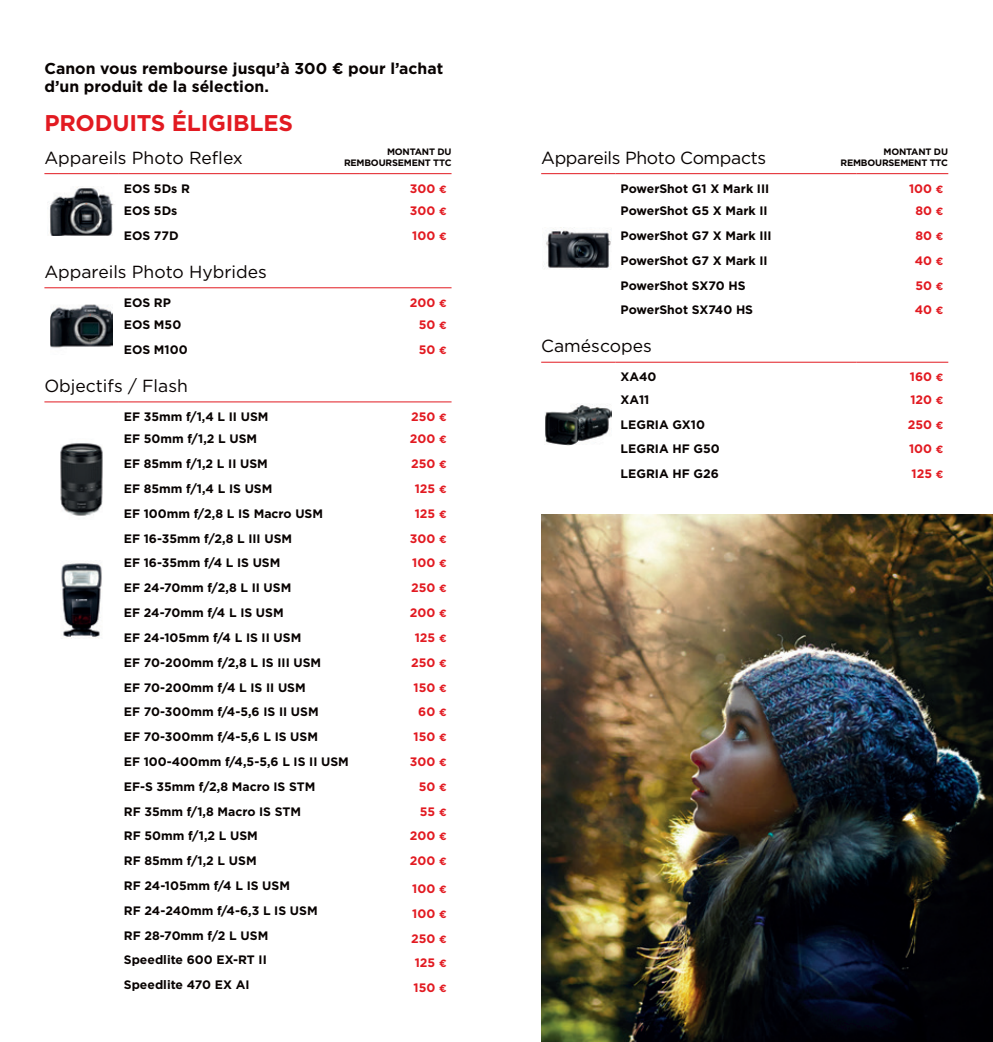
<style>
.page{position:relative;width:993px;height:1042px;background:#fff}
.page>*{position:absolute;margin:0;border:0;box-sizing:border-box;transform-origin:0 0}
.t1{font:700 22.75px "Gotham";letter-spacing:-.01em;color:#e21a21}
.t2{font:17.5px "Gotham";color:#080302}
.t3{font:17.5px "Gotham";letter-spacing:-.02em;color:#080302}
.t4{font:700 15.75px/18.9px "Gotham";color:#080302}
.t5{font:700 12.25px "Gotham";color:#080302}
.t6{font:700 12.25px "Gotham";color:#e21a21}
.t7{font:700 9.28px/10.5px "Gotham";letter-spacing:-.02em;color:#080302;text-align:right}
.s1{font-size:10.5px}
</style>
<div class="page">
<hr style="left:44px;top:173px;width:75px;height:1px;background:#e21a21">
<hr style="left:119px;top:173px;width:241px;height:1px;background:#e21a21">
<hr style="left:360px;top:173px;width:91px;height:1px;background:#e21a21">
<hr style="left:44px;top:401px;width:75px;height:1px;background:#e21a21">
<hr style="left:119px;top:401px;width:241px;height:1px;background:#e21a21">
<hr style="left:360px;top:401px;width:91px;height:1px;background:#e21a21">
<hr style="left:44px;top:287px;width:75px;height:1px;background:#e21a21">
<hr style="left:119px;top:287px;width:241px;height:1px;background:#e21a21">
<hr style="left:360px;top:287px;width:91px;height:1px;background:#e21a21">
<img style="left:47px;top:187px;width:67px;height:49px">
<img style="left:51px;top:304px;width:62px;height:44px">
<img style="left:60px;top:443px;width:43px;height:73px">
<img style="left:61px;top:562px;width:41px;height:76px">
<hr style="left:541px;top:173px;width:74px;height:1px;background:#e21a21">
<hr style="left:541px;top:362px;width:74px;height:1px;background:#e21a21">
<hr style="left:615px;top:173px;width:241px;height:1px;background:#e21a21">
<hr style="left:856px;top:173px;width:91px;height:1px;background:#e21a21">
<hr style="left:615px;top:362px;width:241px;height:1px;background:#e21a21">
<hr style="left:856px;top:362px;width:91px;height:1px;background:#e21a21">
<img style="left:543px;top:227px;width:68px;height:42px">
<img style="left:545px;top:404px;width:66px;height:42px">
<img style="left:541px;top:514px;width:451px;height:528px">
<p class="t4" style="left:44px;top:58px;width:400px">Canon vous rembourse jusqu’à 300 ¤ pour l’achat d’un produit de la sélection.</p>
<h1 class="t1" style="left:44px;top:110px;width:250px">PRODUITS ÉLIGIBLES</h1>
<p class="t7" style="left:344px;top:146px;width:109px">MONTANT DU<br>REMBOURSEMENT TTC</p>
<h2 class="t2" style="left:44px;top:146px;width:200px">Appareils Photo Reflex</h2>
<p class="t5" style="left:124px;top:181px;width:68px">EOS 5Ds R</p>
<p class="t6" style="left:409px;top:181px;width:38px">300 <span class="s1">¤</span></p>
<p class="t5" style="left:124px;top:204px;width:55px">EOS 5Ds</p>
<p class="t6" style="left:409px;top:204px;width:38px">300 <span class="s1">¤</span></p>
<p class="t5" style="left:124px;top:229px;width:56px">EOS 77D</p>
<p class="t6" style="left:412px;top:229px;width:36px">100 <span class="s1">¤</span></p>
<h2 class="t2" style="left:44px;top:260px;width:224px">Appareils Photo Hybrides</h2>
<p class="t5" style="left:124px;top:295px;width:49px">EOS RP</p>
<p class="t6" style="left:409px;top:295px;width:38px">200 <span class="s1">¤</span></p>
<p class="t5" style="left:124px;top:318px;width:59px">EOS M50</p>
<p class="t6" style="left:418px;top:318px;width:29px">50 <span class="s1">¤</span></p>
<p class="t5" style="left:124px;top:343px;width:65px">EOS M100</p>
<p class="t6" style="left:418px;top:343px;width:29px">50 <span class="s1">¤</span></p>
<h2 class="t2" style="left:44px;top:374px;width:145px">Objectifs / Flash</h2>
<p class="t5" style="left:124px;top:409px;width:146px">EF 35mm f/1,4 L II USM</p>
<p class="t6" style="left:411px;top:409px;width:37px">250 <span class="s1">¤</span></p>
<p class="t5" style="left:124px;top:432px;width:135px">EF 50mm f/1,2 L USM</p>
<p class="t6" style="left:409px;top:432px;width:38px">200 <span class="s1">¤</span></p>
<p class="t5" style="left:124px;top:457px;width:145px">EF 85mm f/1,2 L II USM</p>
<p class="t6" style="left:411px;top:457px;width:37px">250 <span class="s1">¤</span></p>
<p class="t5" style="left:124px;top:481px;width:150px">EF 85mm f/1,4 L IS USM</p>
<p class="t6" style="left:414px;top:481px;width:33px">125 <span class="s1">¤</span></p>
<p class="t5" style="left:124px;top:506px;width:201px">EF 100mm f/2,8 L IS Macro USM</p>
<p class="t6" style="left:414px;top:506px;width:33px">125 <span class="s1">¤</span></p>
<p class="t5" style="left:124px;top:531px;width:170px">EF 16-35mm f/2,8 L III USM</p>
<p class="t6" style="left:409px;top:531px;width:38px">300 <span class="s1">¤</span></p>
<p class="t5" style="left:124px;top:556px;width:158px">EF 16-35mm f/4 L IS USM</p>
<p class="t6" style="left:412px;top:556px;width:36px">100 <span class="s1">¤</span></p>
<p class="t5" style="left:124px;top:581px;width:169px">EF 24-70mm f/2,8 L II USM</p>
<p class="t6" style="left:411px;top:581px;width:37px">250 <span class="s1">¤</span></p>
<p class="t5" style="left:124px;top:606px;width:161px">EF 24-70mm f/4 L IS USM</p>
<p class="t6" style="left:409px;top:606px;width:38px">200 <span class="s1">¤</span></p>
<p class="t5" style="left:124px;top:630px;width:179px">EF 24-105mm f/4 L IS II USM</p>
<p class="t6" style="left:414px;top:630px;width:33px">125 <span class="s1">¤</span></p>
<p class="t5" style="left:124px;top:655px;width:199px">EF 70-200mm f/2,8 L IS III USM</p>
<p class="t6" style="left:411px;top:655px;width:37px">250 <span class="s1">¤</span></p>
<p class="t5" style="left:124px;top:680px;width:183px">EF 70-200mm f/4 L IS II USM</p>
<p class="t6" style="left:413px;top:680px;width:35px">150 <span class="s1">¤</span></p>
<p class="t5" style="left:124px;top:705px;width:196px">EF 70-300mm f/4-5,6 IS II USM</p>
<p class="t6" style="left:418px;top:705px;width:30px">60 <span class="s1">¤</span></p>
<p class="t5" style="left:124px;top:730px;width:196px">EF 70-300mm f/4-5,6 L IS USM</p>
<p class="t6" style="left:413px;top:730px;width:35px">150 <span class="s1">¤</span></p>
<p class="t5" style="left:124px;top:754px;width:226px">EF 100-400mm f/4,5-5,6 L IS II USM</p>
<p class="t6" style="left:409px;top:754px;width:38px">300 <span class="s1">¤</span></p>
<p class="t5" style="left:124px;top:779px;width:193px">EF-S 35mm f/2,8 Macro IS STM</p>
<p class="t6" style="left:418px;top:779px;width:29px">50 <span class="s1">¤</span></p>
<p class="t5" style="left:124px;top:804px;width:179px">RF 35mm f/1,8 Macro IS STM</p>
<p class="t6" style="left:420px;top:804px;width:28px">55 <span class="s1">¤</span></p>
<p class="t5" style="left:124px;top:829px;width:135px">RF 50mm f/1,2 L USM</p>
<p class="t6" style="left:409px;top:829px;width:38px">200 <span class="s1">¤</span></p>
<p class="t5" style="left:124px;top:854px;width:134px">RF 85mm f/1,2 L USM</p>
<p class="t6" style="left:409px;top:854px;width:38px">200 <span class="s1">¤</span></p>
<p class="t5" style="left:124px;top:878px;width:168px">RF 24-105mm f/4 L IS USM</p>
<p class="t6" style="left:412px;top:881px;width:36px">100 <span class="s1">¤</span></p>
<p class="t5" style="left:124px;top:903px;width:195px">RF 24-240mm f/4-6,3 L IS USM</p>
<p class="t6" style="left:412px;top:906px;width:36px">100 <span class="s1">¤</span></p>
<p class="t5" style="left:124px;top:928px;width:146px">RF 28-70mm f/2 L USM</p>
<p class="t6" style="left:411px;top:931px;width:37px">250 <span class="s1">¤</span></p>
<p class="t5" style="left:124px;top:953px;width:144px">Speedlite 600 EX-RT II</p>
<p class="t6" style="left:414px;top:956px;width:33px">125 <span class="s1">¤</span></p>
<p class="t5" style="left:124px;top:978px;width:127px">Speedlite 470 EX AI</p>
<p class="t6" style="left:413px;top:981px;width:35px">150 <span class="s1">¤</span></p>
<p class="t7" style="left:840px;top:146px;width:109px">MONTANT DU<br>REMBOURSEMENT TTC</p>
<h2 class="t3" style="left:541px;top:146px;width:226px">Appareils Photo Compacts</h2>
<p class="t5" style="left:620px;top:181px;width:150px">PowerShot G1 X Mark III</p>
<p class="t6" style="left:908px;top:181px;width:36px">100 <span class="s1">¤</span></p>
<p class="t5" style="left:620px;top:204px;width:148px">PowerShot G5 X Mark II</p>
<p class="t6" style="left:915px;top:204px;width:29px">80 <span class="s1">¤</span></p>
<p class="t5" style="left:620px;top:229px;width:152px">PowerShot G7 X Mark III</p>
<p class="t6" style="left:915px;top:229px;width:29px">80 <span class="s1">¤</span></p>
<p class="t5" style="left:620px;top:253px;width:148px">PowerShot G7 X Mark II</p>
<p class="t6" style="left:914px;top:253px;width:30px">40 <span class="s1">¤</span></p>
<p class="t5" style="left:620px;top:278px;width:126px">PowerShot SX70 HS</p>
<p class="t6" style="left:915px;top:278px;width:29px">50 <span class="s1">¤</span></p>
<p class="t5" style="left:620px;top:303px;width:134px">PowerShot SX740 HS</p>
<p class="t6" style="left:914px;top:303px;width:30px">40 <span class="s1">¤</span></p>
<h2 class="t2" style="left:541px;top:335px;width:112px">Caméscopes</h2>
<p class="t5" style="left:620px;top:370px;width:37px">XA40</p>
<p class="t6" style="left:909px;top:370px;width:35px">160 <span class="s1">¤</span></p>
<p class="t5" style="left:620px;top:392px;width:30px">XA11</p>
<p class="t6" style="left:910px;top:392px;width:34px">120 <span class="s1">¤</span></p>
<p class="t5" style="left:620px;top:417px;width:86px">LEGRIA GX10</p>
<p class="t6" style="left:907px;top:417px;width:37px">250 <span class="s1">¤</span></p>
<p class="t5" style="left:620px;top:442px;width:101px">LEGRIA HF G50</p>
<p class="t6" style="left:908px;top:442px;width:36px">100 <span class="s1">¤</span></p>
<p class="t5" style="left:620px;top:467px;width:100px">LEGRIA HF G26</p>
<p class="t6" style="left:911px;top:467px;width:33px">125 <span class="s1">¤</span></p>
</div>
